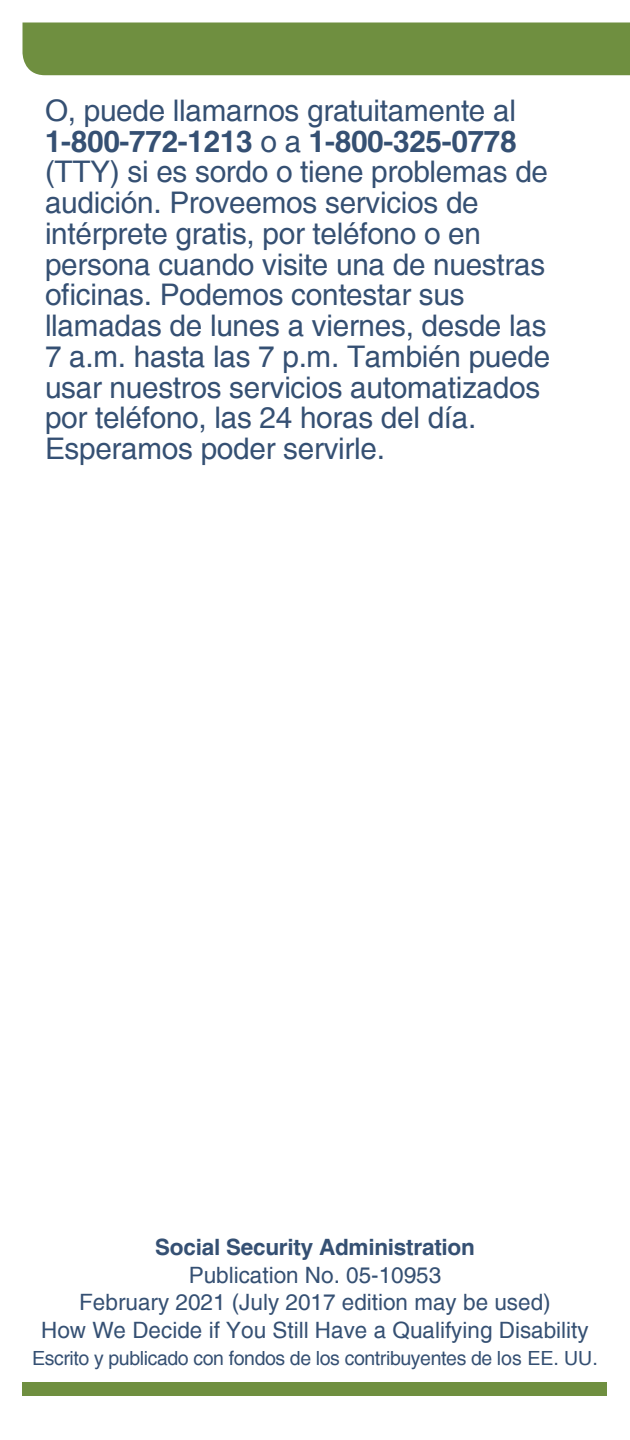
<style>
.page{position:relative;width:630px;height:1440px;background:#fff}
.page>*{position:absolute;margin:0;border:0;box-sizing:border-box;transform-origin:0 0}
.t1{font:29.75px/30.8px "Helvetica";letter-spacing:-.01em;color:#355073}
.t2{font:22.5px "Helvetica";color:#355073}
.t3{font:700 22.5px "Helvetica";letter-spacing:-.01em;color:#355073}
.t4{font:19.5px "Helvetica";letter-spacing:-.02em;color:#355073}
.s1{font-weight:700}
</style>
<div class="page">
<div style="left:22px;top:22px;width:608px;height:53px;background:#6f8f40"></div>
<div style="left:22px;top:1382px;width:586px;height:14px;background:#6f8f40"></div>
<p class="t1" style="left:45px;top:96px;width:507px">O, puede llamarnos gratuitamente al <span class="s1">1-800-772-1213</span> o a <span class="s1">1-800-325-0778 </span>(TTY) si es sordo o tiene problemas de audición. Proveemos servicios de intérprete gratis, por teléfono o en persona cuando visite una de nuestras oficinas. Podemos contestar sus llamadas de lunes a viernes, desde las 7 a.m. hasta las 7 p.m. También puede usar nuestros servicios automatizados por teléfono, las 24 horas del día.<br>Esperamos poder servirle.</p>
<p class="t3" style="left:155px;top:1234px;width:321px">Social Security Administration</p>
<p class="t2" style="left:189px;top:1262px;width:254px">Publication No. 05-10953</p>
<p class="t2" style="left:79px;top:1289px;width:473px">February 2021 (July 2017 edition may be used)</p>
<p class="t2" style="left:41px;top:1317px;width:549px">How We Decide if You Still Have a Qualifying Disability</p>
<p class="t4" style="left:32px;top:1347px;width:567px">Escrito y publicado con fondos de los contribuyentes de los EE. UU.</p>
</div>
